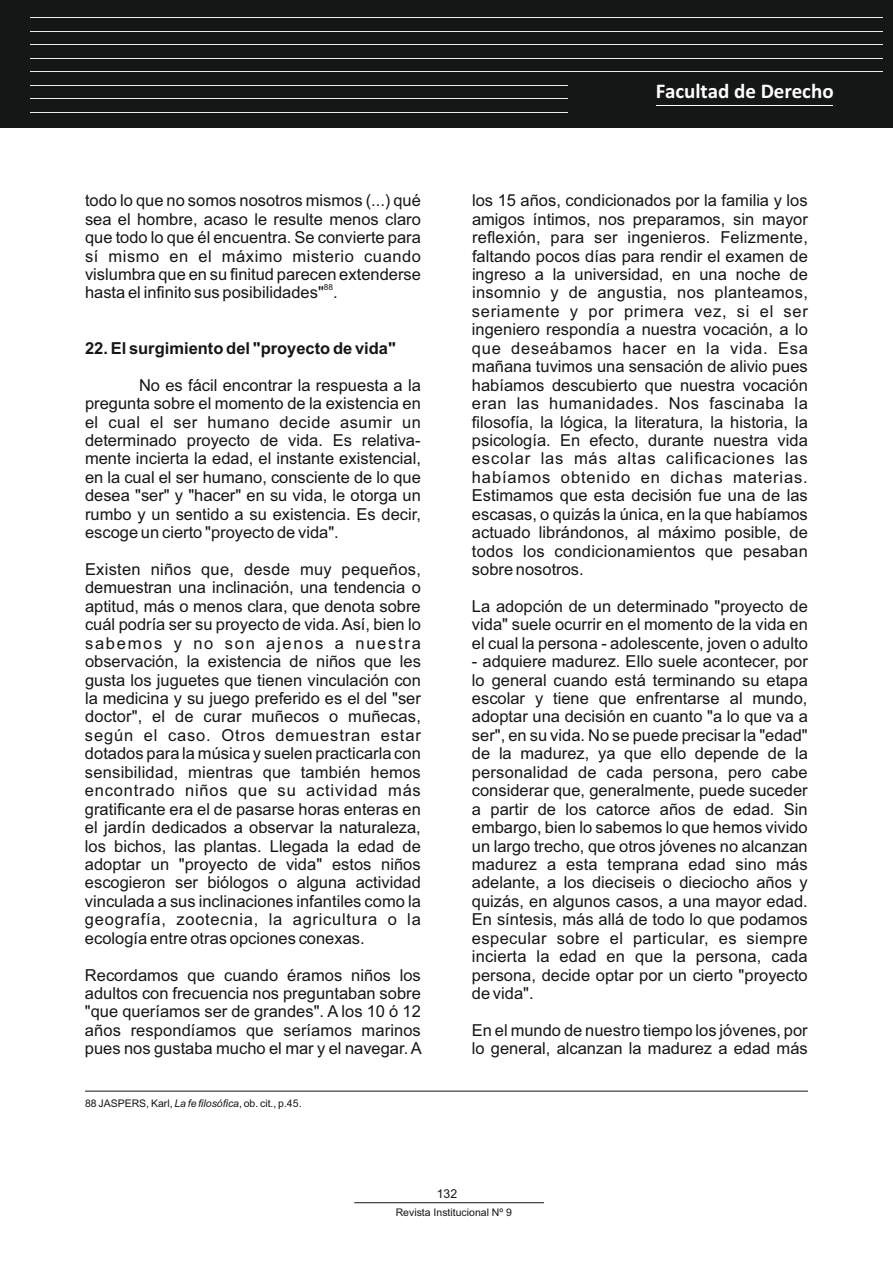
<style>
.page{position:relative;width:893px;height:1263px;background:#fff}
.page>*{position:absolute;margin:0;border:0;box-sizing:border-box;transform-origin:0 0}
.t1{font:700 21px "Calibri";color:#fff}
.t2{font:16.5px/18.5px "Arial";color:#151616;text-align:justify}
.t3{font:700 16.5px "Arial";color:#151616}
.t4{font:12.3px "Arial";color:#151616}
.t5{font:10.5px "Arial";color:#151616}
.t6{font:8.25px "Arial";color:#151616}
.s1{font-style:italic}
</style>
<div class="page">
<hr style="left:85px;top:1091px;width:723px;height:1px;background:#151616">
<hr style="left:354px;top:1202px;width:190px;height:1px;background:#151616">
<div style="left:0;top:0;width:893px;height:128px;background:#151616"></div>
<hr style="left:30px;top:17px;width:852px;height:1px;background:#eceded">
<hr style="left:30px;top:31px;width:852px;height:1px;background:#eceded">
<hr style="left:30px;top:44px;width:852px;height:1px;background:#eceded">
<hr style="left:30px;top:58px;width:852px;height:1px;background:#eceded">
<hr style="left:30px;top:71px;width:852px;height:1px;background:#eceded">
<hr style="left:30px;top:85px;width:852px;height:1px;background:#eceded">
<hr style="left:30px;top:98px;width:852px;height:1px;background:#eceded">
<hr style="left:30px;top:112px;width:852px;height:1px;background:#eceded">
<div style="left:568px;top:77px;width:314px;height:51px;background:#151616"></div>
<hr style="left:657px;top:105px;width:176px;height:1px;background:#fff">
<p class="t1" style="left:656px;top:82px;width:179px">Facultad de Derecho</p>
<p class="t2" style="left:85px;top:193px;width:337px">todo lo que no somos nosotros mismos (...) qué sea el hombre, acaso le resulte menos claro que todo lo que él encuentra. Se convierte para sí mismo en el máximo misterio cuando vislumbra que en su finitud parecen extenderse</p>
<p class="t6" style="left:324px;top:284px;width:11px">88</p>
<p class="t2" style="left:85px;top:285px;width:254px">hasta el infinito sus posibilidades" .</p>
<p class="t3" style="left:85px;top:342px;width:312px">22. El surgimiento del "proyecto de vida"</p>
<p class="t2" style="left:85px;top:377px;width:337px;text-indent:54px">No es fácil encontrar la respuesta a la pregunta sobre el momento de la existencia en el cual el ser humano decide asumir un determinado proyecto de vida. Es relativa&shy;mente incierta la edad, el instante existencial, en la cual el ser humano, consciente de lo que desea "ser" y "hacer" en su vida, le otorga un rumbo y un sentido a su existencia. Es decir, escoge un cierto "proyecto de vida".</p>
<p class="t2" style="left:85px;top:561px;width:337px">Existen niños que, desde muy pequeños, demuestran una inclinación, una tendencia o aptitud, más o menos clara, que denota sobre cuál podría ser su proyecto de vida. Así, bien lo sabemos y no son ajenos a nuestra observación, la existencia de niños que les gusta los juguetes que tienen vinculación con la medicina y su juego preferido es el del "ser doctor", el de curar muñecos o muñecas, según el caso. Otros demuestran estar dotados para la música y suelen practicarla con sensibilidad, mientras que también hemos encontrado niños que su actividad más gratificante era el de pasarse horas enteras en el jardín dedicados a observar la naturaleza, los bichos, las plantas. Llegada la edad de adoptar un "proyecto de vida" estos niños escogieron ser biólogos o alguna actividad vinculada a sus inclinaciones infantiles como la geografía, zootecnia, la agricultura o la ecología entre otras opciones conexas.</p>
<p class="t2" style="left:85px;top:967px;width:338px">Recordamos que cuando éramos niños los adultos con frecuencia nos preguntaban sobre "que queríamos ser de grandes". A los 10 ó 12 años respondíamos que seríamos marinos pues nos gustaba mucho el mar y el navegar. A</p>
<p class="t5" style="left:85px;top:1099px;width:218px">88 JASPERS, Karl, <span class="s1">La fe filosófica</span>, ob. cit., p.45.</p>
<p class="t2" style="left:472px;top:193px;width:337px">los 15 años, condicionados por la familia y los amigos íntimos, nos preparamos, sin mayor reflexión, para ser ingenieros. Felizmente, faltando pocos días para rendir el examen de ingreso a la universidad, en una noche de insomnio y de angustia, nos planteamos, seriamente y por primera vez, si el ser ingeniero respondía a nuestra vocación, a lo que deseábamos hacer en la vida. Esa mañana tuvimos una sensación de alivio pues habíamos descubierto que nuestra vocación eran las humanidades. Nos fascinaba la filosofía, la lógica, la literatura, la historia, la psicología. En efecto, durante nuestra vida escolar las más altas calificaciones las habíamos obtenido en dichas materias.<br>Estimamos que esta decisión fue una de las escasas, o quizás la única, en la que habíamos actuado librándonos, al máximo posible, de todos los condicionamientos que pesaban sobre nosotros.</p>
<p class="t2" style="left:472px;top:598px;width:337px">La adopción de un determinado "proyecto de vida" suele ocurrir en el momento de la vida en el cual la persona - adolescente, joven o adulto</p>
<p class="t2" style="left:472px;top:654px;width:337px">- adquiere madurez. Ello suele acontecer, por lo general cuando está terminando su etapa escolar y tiene que enfrentarse al mundo, adoptar una decisión en cuanto "a lo que va a ser", en su vida. No se puede precisar la "edad" de la madurez, ya que ello depende de la personalidad de cada persona, pero cabe considerar que, generalmente, puede suceder a partir de los catorce años de edad. Sin embargo, bien lo sabemos lo que hemos vivido un largo trecho, que otros jóvenes no alcanzan madurez a esta temprana edad sino más adelante, a los dieciseis o dieciocho años y quizás, en algunos casos, a una mayor edad.<br>En síntesis, más allá de todo lo que podamos especular sobre el particular, es siempre incierta la edad en que la persona, cada persona, decide optar por un cierto "proyecto de vida".</p>
<p class="t2" style="left:472px;top:1022px;width:337px">En el mundo de nuestro tiempo los jóvenes, por lo general, alcanzan la madurez a edad más</p>
<p class="t4" style="left:437px;top:1189px;width:22px">132</p>
<p class="t5" style="left:396px;top:1208px;width:118px">Revista Institucional Nº 9</p>
</div>
